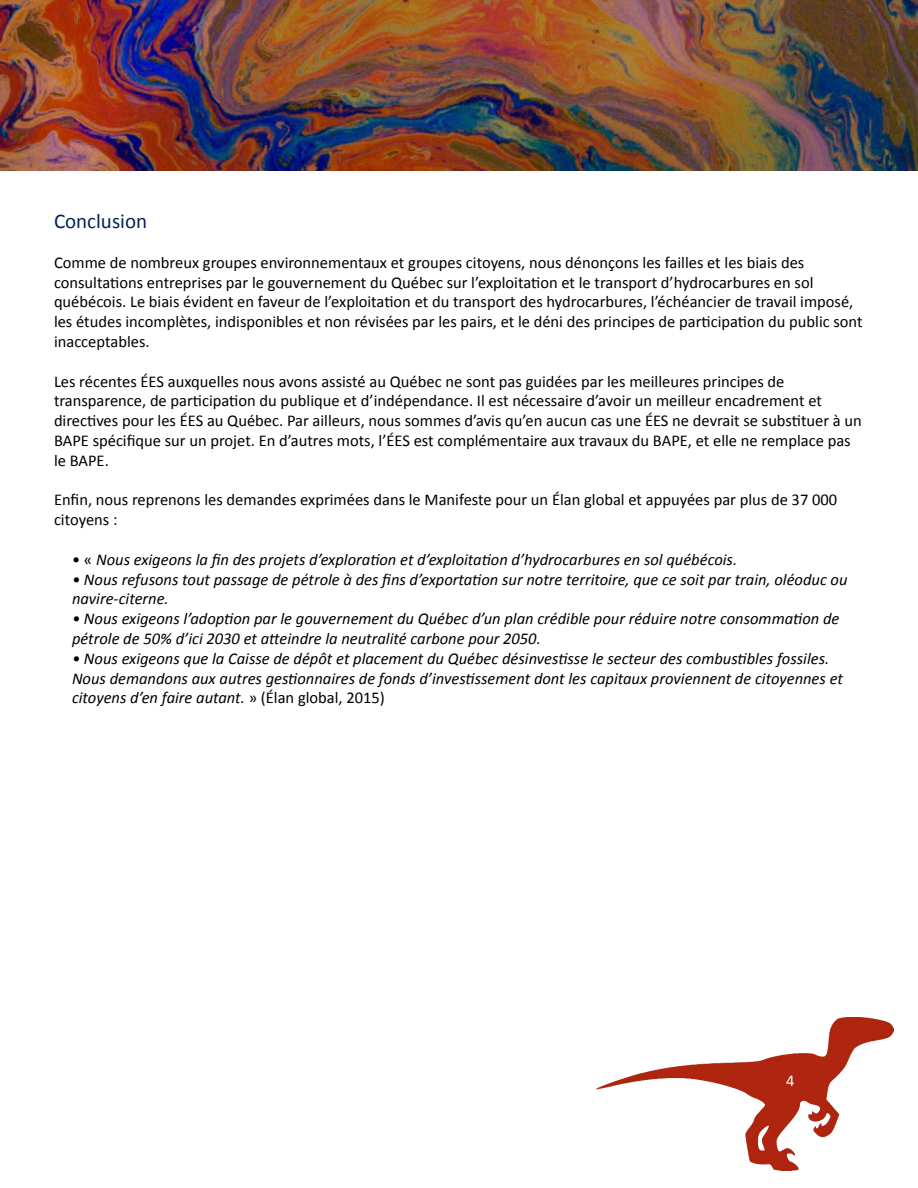
<style>
.page{position:relative;width:918px;height:1188px;background:#fff}
.page>*{position:absolute;margin:0;border:0;box-sizing:border-box;transform-origin:0 0}
.t1{font:21px "Calibri";color:#042254}
.t2{font:16.5px/19.8px "Calibri";color:#000}
.t3{font:italic 16.5px/19.8px "Calibri";color:#000}
.t4{font:16.5px "Calibri";color:#fff}
.s1{font-style:normal}
</style>
<div class="page">
<img style="left:596px;top:1017px;width:298px;height:153px">
<img style="left:0;top:0;width:918px;height:171px">
<p class="t1" style="left:54px;top:208px;width:95px">Conclusion</p>
<p class="t2" style="left:54px;top:252px;width:810px">Comme de nombreux groupes environnementaux et groupes citoyens, nous dénonçons les failles et les biais des consultations entreprises par le gouvernement du Québec sur l’exploitation et le transport d’hydrocarbures en sol québécois. Le biais évident en faveur de l’exploitation et du transport des hydrocarbures, l’échéancier de travail imposé, les études incomplètes, indisponibles et non révisées par les pairs, et le déni des principes de participation du public sont inacceptables.</p>
<p class="t2" style="left:54px;top:371px;width:809px">Les récentes ÉES auxquelles nous avons assisté au Québec ne sont pas guidées par les meilleures principes de transparence, de participation du publique et d’indépendance. Il est nécessaire d’avoir un meilleur encadrement et directives pour les ÉES au Québec. Par ailleurs, nous sommes d’avis qu’en aucun cas une ÉES ne devrait se substituer à un BAPE spécifique sur un projet. En d’autres mots, l’ÉES est complémentaire aux travaux du BAPE, et elle ne remplace pas le BAPE.</p>
<p class="t2" style="left:54px;top:490px;width:785px">Enfin, nous reprenons les demandes exprimées dans le Manifeste pour un Élan global et appuyées par plus de 37 000 citoyens :</p>
<p class="t3" style="left:72px;top:549px;width:667px"><span class="s1">• «</span> Nous exigeons la fin des projets d’exploration et d’exploitation d’hydrocarbures en sol québécois.</p>
<p class="t3" style="left:72px;top:569px;width:777px">• Nous refusons tout passage de pétrole à des fins d’exportation sur notre territoire, que ce soit par train, oléoduc ou navire-citerne.</p>
<p class="t3" style="left:72px;top:608px;width:769px">• Nous exigeons l’adoption par le gouvernement du Québec d’un plan crédible pour réduire notre consommation de pétrole de 50% d’ici 2030 et atteindre la neutralité carbone pour 2050.</p>
<p class="t3" style="left:72px;top:648px;width:773px">• Nous exigeons que la Caisse de dépôt et placement du Québec désinvestisse le secteur des combustibles fossiles.<br>Nous demandons aux autres gestionnaires de fonds d’investissement dont les capitaux proviennent de citoyennes et citoyens d’en faire autant. <span class="s1">» (Élan global, 2015)</span></p>
<p class="t4" style="left:786px;top:1070px;width:10px">4</p>
</div>
